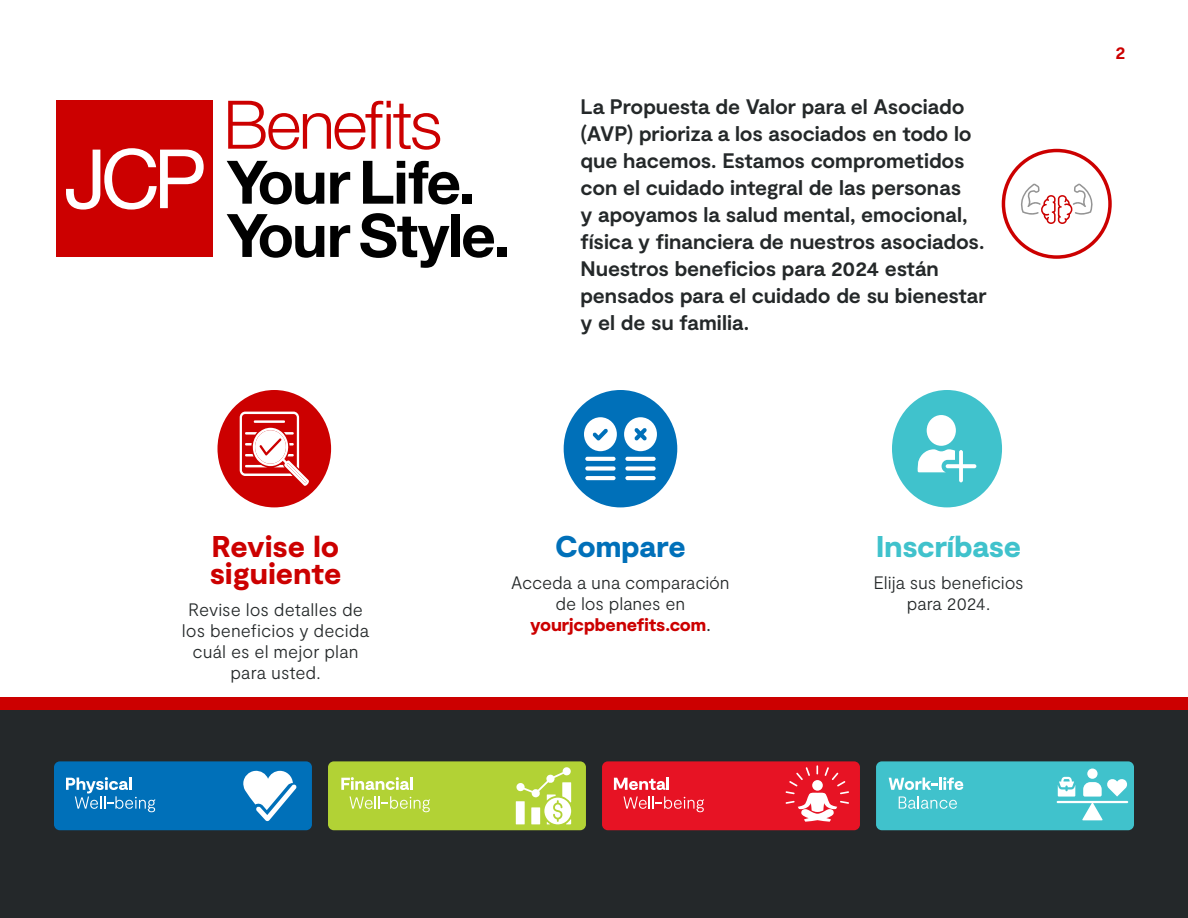
<style>
.page{position:relative;width:1188px;height:918px;background:#fff}
.page>*{position:absolute;margin:0;border:0;box-sizing:border-box;transform-origin:0 0}
.t1{font:900 30px/27px "Moderat";letter-spacing:.005em;color:#c00}
.t2{font:900 30px "Moderat";letter-spacing:-.005em;color:#40c2cc}
.t3{font:900 30px "Moderat";letter-spacing:-.005em;color:#0070b9}
.t4{font:700 21px/27px "Moderat";letter-spacing:-.005em;color:#242829}
.t5{font:300 18px/21px "Moderat";letter-spacing:-.005em;color:#242829;text-align:center}
.t6{font:700 18px "Moderat";color:#c00}
.s1{font-weight:900;color:#c00}
.s2{font-weight:400;color:#24282a}
</style>
<div class="page">
<div style="left:0;top:698px;width:1188px;height:220px;background:#c00"></div>
<div style="left:0;top:710px;width:1188px;height:208px;background:#24282a"></div>
<div style="left:602px;top:761px;width:258px;height:69px;background:#e71324;border-radius:6px"></div>
<svg style="left:614px;top:778px;width:55px;height:12px"></svg>
<svg style="left:624px;top:796px;width:80px;height:16px"></svg>
<svg style="left:786px;top:765px;width:63px;height:57px"></svg>
<div style="left:328px;top:761px;width:258px;height:69px;background:#b2d235;border-radius:6px"></div>
<svg style="left:341px;top:777px;width:72px;height:13px"></svg>
<svg style="left:350px;top:796px;width:80px;height:16px"></svg>
<svg style="left:516px;top:767px;width:55px;height:57px"></svg>
<div style="left:876px;top:761px;width:258px;height:69px;background:#40c2cc;border-radius:6px"></div>
<svg style="left:889px;top:777px;width:74px;height:13px"></svg>
<svg style="left:899px;top:796px;width:58px;height:13px"></svg>
<svg style="left:1057px;top:769px;width:71px;height:51px"></svg>
<div style="left:54px;top:761px;width:258px;height:69px;background:#0070b9;border-radius:6px"></div>
<svg style="left:66px;top:777px;width:89px;height:35px"></svg>
<svg style="left:243px;top:770px;width:54px;height:51px"></svg>
<div style="left:57px;top:101px;width:156px;height:156px;background:#c00"></div>
<svg style="left:66px;top:148px;width:138px;height:62px"></svg>
<svg style="left:228px;top:101px;width:212px;height:49px"></svg>
<svg style="left:227px;top:161px;width:97px;height:43px"></svg>
<svg style="left:330px;top:172px;width:20px;height:32px"></svg>
<svg style="left:363px;top:161px;width:96px;height:43px"></svg>
<div style="left:463px;top:194px;width:9px;height:10px;background:#000"></div>
<svg style="left:227px;top:214px;width:97px;height:44px"></svg>
<svg style="left:330px;top:225px;width:20px;height:32px"></svg>
<svg style="left:360px;top:213px;width:90px;height:55px"></svg>
<div style="left:451px;top:214px;width:9px;height:43px;background:#000"></div>
<svg style="left:463px;top:225px;width:31px;height:33px"></svg>
<div style="left:497px;top:248px;width:10px;height:9px;background:#000"></div>
<div style="left:217px;top:390px;width:114px;height:117px;background:#c00;border-radius:50%"></div>
<svg style="left:240px;top:412px;width:69px;height:74px"></svg>
<div style="left:892px;top:390px;width:110px;height:117px;background:#40c2cc;border-radius:50%"></div>
<div style="left:927px;top:415px;width:29px;height:31px;background:#fff;border-radius:50%"></div>
<svg style="left:917px;top:449px;width:59px;height:33px"></svg>
<div style="left:564px;top:390px;width:113px;height:117px;background:#0070b9;border-radius:50%"></div>
<svg style="left:584px;top:417px;width:33px;height:34px"></svg>
<svg style="left:624px;top:417px;width:33px;height:34px"></svg>
<svg style="left:625px;top:457px;width:31px;height:4px"></svg>
<div style="left:625px;top:466px;width:31px;height:5px;background:#fff;border-radius:2px"></div>
<hr style="left:625px;top:476px;width:31px;height:4px;background:#fff;border-radius:2px">
<svg style="left:585px;top:457px;width:31px;height:4px"></svg>
<div style="left:585px;top:466px;width:31px;height:5px;background:#fff;border-radius:2px"></div>
<hr style="left:585px;top:476px;width:31px;height:4px;background:#fff;border-radius:2px">
<svg style="left:1002px;top:149px;width:110px;height:110px"></svg>
<h1 class="t1" style="left:210px;top:535px;width:133px">Revise lo siguiente</h1>
<p class="t5" style="left:182px;top:599px;width:189px">Revise los detalles de los beneficios y decida cuál es el mejor plan para usted.</p>
<p class="t4" style="left:580px;top:94px;width:408px">La Propuesta de Valor para el Asociado (AVP) prioriza a los asociados en todo lo que hacemos. Estamos comprometidos con el cuidado integral de las personas<br>y apoyamos la salud mental, emocional, física y financiera de nuestros asociados.<br>Nuestros beneficios para 2024 están pensados para el cuidado de su bienestar y el de su familia.</p>
<h1 class="t3" style="left:555px;top:529px;width:132px">Compare</h1>
<p class="t5" style="left:511px;top:572px;width:220px">Acceda a una comparación de los planes en <span class="s1">yourjcpbenefits.com</span><span class="s2">.</span></p>
<h1 class="t2" style="left:876px;top:529px;width:147px">Inscríbase</h1>
<p class="t5" style="left:873px;top:572px;width:152px">Elija sus beneficios para 2024.</p>
<p class="t6" style="left:1115px;top:43px;width:12px">2</p>
</div>
